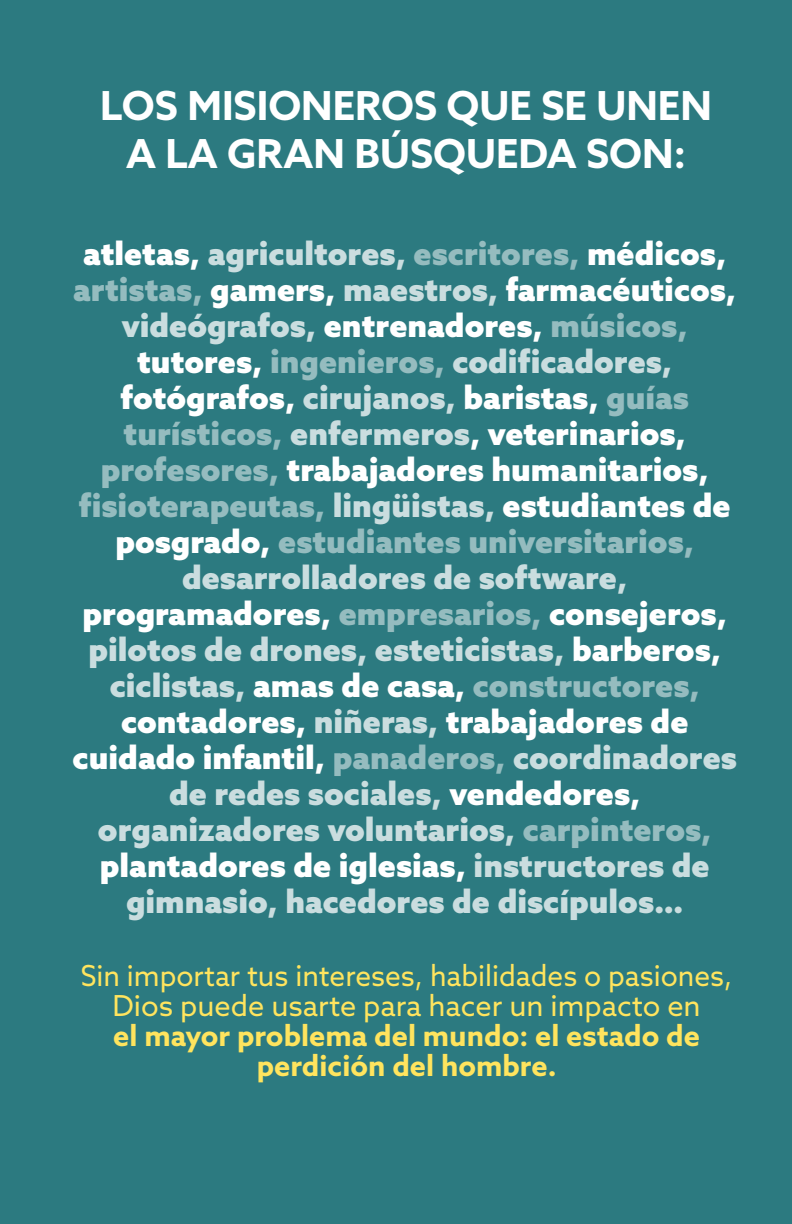
<style>
.page{position:relative;width:792px;height:1224px;background:#2c7a80}
.page>*{position:absolute;margin:0;border:0;box-sizing:border-box;transform-origin:0 0}
.t1{font:700 40px/48px "Azo Sans";color:#fff;text-align:center}
.t2{font:900 32px/36px "Azo Sans";color:#fff;text-align:center}
.t3{font:29px/30px "Azo Sans";color:#ffe45e;text-align:center}
.t4{font:700 29px/29.8px "Azo Sans";color:#ffe45e;text-align:center}
.s1{color:rgb(255 255 255/.75)}
.s2{color:rgb(255 255 255/.5)}
</style>
<div class="page">
<p class="t1" style="left:100px;top:81px;width:613px">LOS MISIONEROS QUE SE UNEN<br>A LA GRAN BÚSQUEDA SON:</p>
<p class="t2" style="left:73px;top:235px;width:666px">atletas, <span class="s1">agricultores,</span> <span class="s2">escritores,</span> médicos, <span class="s2">artistas,</span> gamers, <span class="s1">maestros,</span> farmacéuticos, <span class="s1">videógrafos,</span> entrenadores, <span class="s2">músicos, </span>tutores, <span class="s2">ingenieros,</span> <span class="s1">codificadores, </span>fotógrafos, <span class="s1">cirujanos,</span> baristas, <span class="s2">guías turísticos,</span> <span class="s1">enfermeros</span>, veterinarios, <span class="s2">profesores,</span> trabajadores humanitarios, <span class="s2">fisioterapeutas,</span> <span class="s1">lingüistas,</span> estudiantes de posgrado, <span class="s2">estudiantes universitarios, </span><span class="s1">desarrolladores de software, </span>programadores, <span class="s2">empresarios,</span> consejeros, <span class="s1">pilotos de drones, esteticistas,</span> barberos, <span class="s1">ciclistas,</span> amas de casa, <span class="s2">constructores, </span>contadores, <span class="s1">niñeras,</span> trabajadores de cuidado infantil, <span class="s2">panaderos,</span> <span class="s1">coordinadores de redes sociales,</span> vendedores, <span class="s1">organizadores voluntarios,</span> <span class="s2">carpinteros, </span>plantadores de iglesias, <span class="s1">instructores de gimnasio, hacedores de discípulos…</span></p>
<p class="t3" style="left:81px;top:960px;width:653px">Sin importar tus intereses, habilidades o pasiones,<br>Dios puede usarte para hacer un impacto en</p>
<p class="t4" style="left:113px;top:1020px;width:588px">el mayor problema del mundo: el estado de perdición del hombre.</p>
</div>
